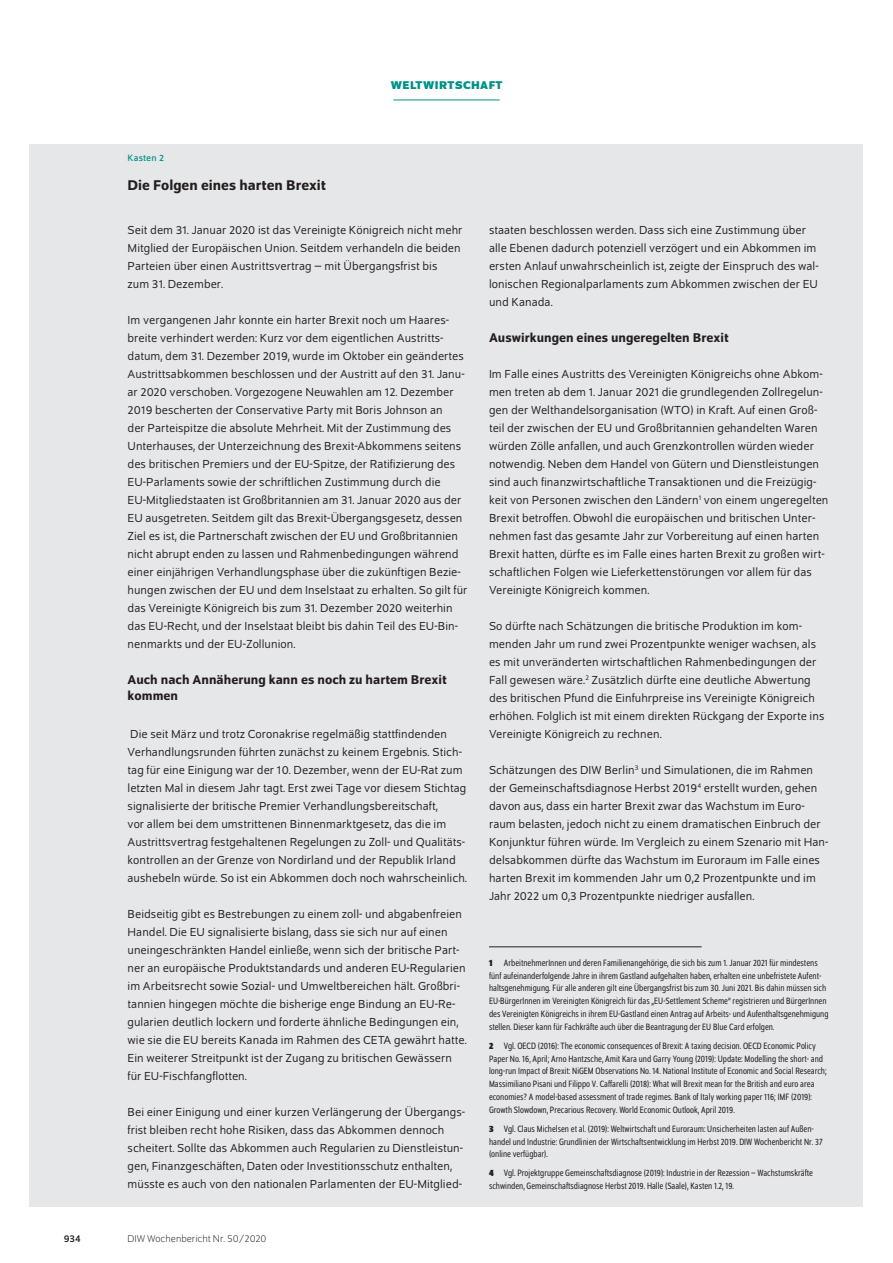
<style>
.page{position:relative;width:893px;height:1263px;background:#fff}
.page>*{position:absolute;margin:0;border:0;box-sizing:border-box;transform-origin:0 0}
.t1{font:500 15px "Schumpeter";color:#231f20}
.t2{font:500 13.5px/16.2px "Schumpeter";color:#231f20}
.t3{font:12.3px/18px "Schumpeter Blond";letter-spacing:.005em;color:#231f20}
.t4{font:700 12px "Schumpeter";letter-spacing:.04em;color:#009188}
.t5{font:300 10.5px "Schumpeter";color:#231f20}
.t6{font:10.5px "Schumpeter";color:#231f20}
.t7{font:semi-condensed 9.75px/12.8px "Schumpeter Blond";color:#231f20}
.t8{font:9.75px "Schumpeter";letter-spacing:.01em;color:#009188}
.s1{font-family:"Schumpeter";font-weight:700}
</style>
<div class="page">
<hr style="left:393px;top:100px;width:107px;height:1px;background:#009188">
<div style="left:30px;top:144px;width:833px;height:1062px;background:#e6e7e9"></div>
<hr style="left:489px;top:946px;width:213px;height:1px;background:#231f20">
<p class="t4" style="left:391px;top:79px;width:113px">WELTWIRTSCHAFT</p>
<p class="t8" style="left:128px;top:154px;width:38px">Kasten 2</p>
<p class="t1" style="left:128px;top:177px;width:200px">Die Folgen eines harten Brexit</p>
<p class="t3" style="left:128px;top:221px;width:336px">Seit dem 31. Januar 2020 ist das Vereinigte Königreich nicht mehr Mitglied der Europäischen Union. Seitdem verhandeln die beiden Parteien über einen Austrittsvertrag – mit Übergangsfrist bis<br>zum 31. Dezember.</p>
<p class="t3" style="left:128px;top:311px;width:341px">Im vergangenen Jahr konnte ein harter Brexit noch um Haares&shy;breite verhindert werden: Kurz vor dem eigentlichen Austritts&shy;datum, dem 31. Dezember 2019, wurde im Oktober ein geändertes Austrittsabkommen beschlossen und der Austritt auf den 31. Janu&shy;ar 2020 verschoben. Vorgezogene Neuwahlen am 12. Dezember 2019 bescherten der Conservative Party mit Boris Johnson an<br>der Parteispitze die absolute Mehrheit. Mit der Zustimmung des Unterhauses, der Unterzeichnung des Brexit-Abkommens seitens des britischen Premiers und der EU-Spitze, der Ratifizierung des EU-Parlaments sowie der schriftlichen Zustimmung durch die EU-Mitgliedstaaten ist Großbritannien am 31. Januar 2020 aus der EU ausgetreten. Seitdem gilt das Brexit-Übergangsgesetz, dessen Ziel es ist, die Partnerschaft zwischen der EU und Großbritannien nicht abrupt enden zu lassen und Rahmenbedingungen während einer einjährigen Verhandlungsphase über die zukünftigen Bezie&shy;hungen zwischen der EU und dem Inselstaat zu erhalten. So gilt für das Vereinigte Königreich bis zum 31. Dezember 2020 weiterhin das EU-Recht, und der Inselstaat bleibt bis dahin Teil des EU-Bin&shy;nenmarkts und der EU-Zollunion.</p>
<p class="t2" style="left:128px;top:672px;width:321px">Auch nach Annäherung kann es noch zu hartem Brexit kommen</p>
<p class="t3" style="left:128px;top:725px;width:341px">Die seit März und trotz Coronakrise regelmäßig stattfindenden Verhandlungsrunden führten zunächst zu keinem Ergebnis. Stich&shy;tag für eine Einigung war der 10. Dezember, wenn der EU-Rat zum letzten Mal in diesem Jahr tagt. Erst zwei Tage vor diesem Stichtag signalisierte der britische Premier Verhandlungsbereitschaft,<br>vor allem bei dem umstrittenen Binnenmarktgesetz, das die im Austrittsvertrag festgehaltenen Regelungen zu Zoll- und Qualitäts&shy;kontrollen an der Grenze von Nordirland und der Republik Irland aushebeln würde. So ist ein Abkommen doch noch wahrscheinlich.</p>
<p class="t3" style="left:128px;top:905px;width:341px">Beidseitig gibt es Bestrebungen zu einem zoll- und abgabenfreien Handel. Die EU signalisierte bislang, dass sie sich nur auf einen uneingeschränkten Handel einließe, wenn sich der britische Part&shy;ner an europäische Produktstandards und anderen EU-Regularien im Arbeitsrecht sowie Sozial- und Umweltbereichen hält. Großbri&shy;tannien hingegen möchte die bisherige enge Bindung an EU-Re&shy;gularien deutlich lockern und forderte ähnliche Bedingungen ein, wie sie die EU bereits Kanada im Rahmen des CETA gewährt hatte.<br>Ein weiterer Streitpunkt ist der Zugang zu britischen Gewässern für EU-Fischfangflotten.</p>
<p class="t3" style="left:128px;top:1104px;width:339px">Bei einer Einigung und einer kurzen Verlängerung der Übergangs&shy;frist bleiben recht hohe Risiken, dass das Abkommen dennoch scheitert. Sollte das Abkommen auch Regularien zu Dienstleistun&shy;gen, Finanzgeschäften, Daten oder Investitionsschutz enthalten, müsste es auch von den nationalen Parlamenten der EU-Mitglied-</p>
<p class="t6" style="left:64px;top:1233px;width:18px">934</p>
<p class="t5" style="left:128px;top:1234px;width:140px">DIW Wochenbericht Nr. 50/2020</p>
<p class="t3" style="left:489px;top:222px;width:331px">staaten beschlossen werden. Dass sich eine Zustimmung über alle Ebenen dadurch potenziell verzögert und ein Abkommen im ersten Anlauf unwahrscheinlich ist, zeigte der Einspruch des wal&shy;lonischen Regionalparlaments zum Abkommen zwischen der EU und Kanada.</p>
<p class="t2" style="left:489px;top:330px;width:241px">Auswirkungen eines ungeregelten Brexit</p>
<p class="t3" style="left:489px;top:365px;width:341px">Im Falle eines Austritts des Vereinigten Königreichs ohne Abkom&shy;men treten ab dem 1. Januar 2021 die grundlegenden Zollregelun&shy;gen der Welthandelsorganisation (WTO) in Kraft. Auf einen Groß&shy;teil der zwischen der EU und Großbritannien gehandelten Waren würden Zölle anfallen, und auch Grenzkontrollen würden wieder notwendig. Neben dem Handel von Gütern und Dienstleistungen sind auch finanzwirtschaftliche Transaktionen und die Freizügig&shy;keit von Personen zwischen den Ländern<sup>1</sup> von einem ungeregelten Brexit betroffen. Obwohl die europäischen und britischen Unter&shy;nehmen fast das gesamte Jahr zur Vorbereitung auf einen harten Brexit hatten, dürfte es im Falle eines harten Brexit zu großen wirt&shy;schaftlichen Folgen wie Lieferkettenstörungen vor allem für das Vereinigte Königreich kommen.</p>
<p class="t3" style="left:489px;top:617px;width:337px">So dürfte nach Schätzungen die britische Produktion im kom&shy;menden Jahr um rund zwei Prozentpunkte weniger wachsen, als es mit unveränderten wirtschaftlichen Rahmenbedingungen der Fall gewesen wäre.<sup>2</sup> Zusätzlich dürfte eine deutliche Abwertung des britischen Pfund die Einfuhrpreise ins Vereinigte Königreich erhöhen. Folglich ist mit einem direkten Rückgang der Exporte ins Vereinigte Königreich zu rechnen.</p>
<p class="t3" style="left:489px;top:761px;width:341px">Schätzungen des DIW Berlin<sup>3</sup> und Simulationen, die im Rahmen der Gemeinschaftsdiagnose Herbst 2019<sup>4</sup> erstellt wurden, gehen davon aus, dass ein harter Brexit zwar das Wachstum im Euro&shy;raum belasten, jedoch nicht zu einem dramatischen Einbruch der Konjunktur führen würde. Im Vergleich zu einem Szenario mit Han&shy;delsabkommen dürfte das Wachstum im Euroraum im Falle eines harten Brexit im kommenden Jahr um 0,2 Prozentpunkte und im Jahr 2022 um 0,3 Prozentpunkte niedriger ausfallen.</p>
<p class="t7" style="left:489px;top:957px;width:341px"><span class="s1">1</span> ArbeitnehmerInnen und deren Familienangehörige, die sich bis zum 1. Januar 2021 für mindestens fünf aufeinanderfolgende Jahre in ihrem Gastland aufgehalten haben, erhalten eine unbefristete Aufent&shy;haltsgenehmigung. Für alle anderen gilt eine Übergangsfrist bis zum 30. Juni 2021. Bis dahin müssen sich EU-BürgerInnen im Vereinigten Königreich für das „EU-Settlement Scheme“ registrieren und BürgerInnen des Vereinigten Königreichs in ihrem EU-Gastland einen Antrag auf Arbeits- und Aufenthaltsgenehmigung stellen. Dieser kann für Fachkräfte auch über die Beantragung der EU Blue Card erfolgen.</p>
<p class="t7" style="left:489px;top:1040px;width:339px"><span class="s1">2</span> Vgl. OECD (2016): The economic consequences of Brexit: A taxing decision. OECD Economic Policy Paper No. 16, April; Arno Hantzsche, Amit Kara und Garry Young (2019): Update: Modelling the short- and long-run Impact of Brexit: NiGEM Observations No. 14. National Institute of Economic and Social Research; Massimiliano Pisani und Filippo V. Caffarelli (2018): What will Brexit mean for the British and euro area economies? A model-based assessment of trade regimes. Bank of Italy working paper 116; IMF (2019):<br>Growth Slowdown, Precarious Recovery. World Economic Outlook, April 2019.</p>
<p class="t7" style="left:489px;top:1122px;width:335px"><span class="s1">3</span> Vgl. Claus Michelsen et al. (2019): Weltwirtschaft und Euroraum: Unsicherheiten lasten auf Außen&shy;handel und Industrie: Grundlinien der Wirtschaftsentwicklung im Herbst 2019. DIW Wochenbericht Nr. 37 (online verfügbar).</p>
<p class="t7" style="left:489px;top:1167px;width:326px"><span class="s1">4</span> Vgl. Projektgruppe Gemeinschaftsdiagnose (2019): Industrie in der Rezession – Wachstumskräfte schwinden, Gemeinschaftsdiagnose Herbst 2019. Halle (Saale), Kasten 1.2, 19.</p>
</div>
